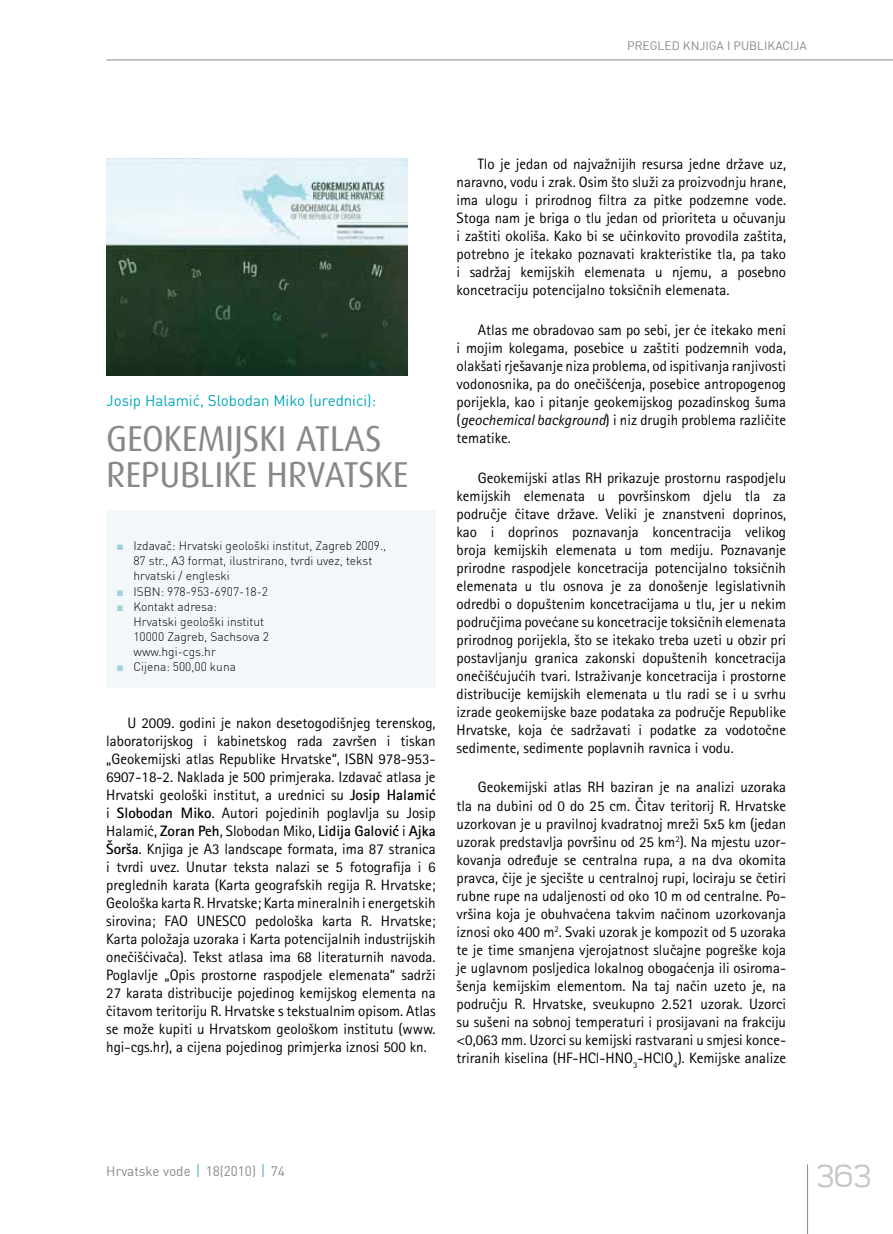
<style>
.page{position:relative;width:893px;height:1234px;background:#fff}
.page>*{position:absolute;margin:0;border:0;box-sizing:border-box;transform-origin:0 0}
.t1{font:36px/36px "Dax";letter-spacing:-.01em;color:#87888a}
.t2{font:300 36px "Teen";color:#c6c7c8}
.t3{font:15px/18px "Rotis Sans Serifklemy";color:#000;text-align:justify}
.t4{font:15px "DIN";color:#00a5b7}
.t5{font:13.5px "DIN";color:#87888a}
.t6{font:12px/15px "DIN Lt";color:#000}
.t7{font:12px "DIN";color:#87888a}
.s1{font-family:"Times New Roman";color:#a2d1d9}
.s2{font-weight:700}
.s3{font-style:italic}
</style>
<div class="page">
<hr style="left:807px;top:1164px;width:1px;height:69px;background:#87888a">
<hr style="left:106px;top:60px;width:787px;height:1px;background:#87888a">
<svg style="left:198px;top:1164px;width:1px;height:12px"></svg>
<svg style="left:263px;top:1164px;width:1px;height:12px"></svg>
<img style="left:106px;top:159px;width:302px;height:217px">
<div style="left:106px;top:509px;width:330px;height:178px;background:#f2f8f9"></div>
<p class="t7" style="left:627px;top:37px;width:181px">PREGLED KNJIGA I PUBLIKACIJA</p>
<p class="t4" style="left:106px;top:391px;width:271px">Josip Halamić, Slobodan Miko (urednici):</p>
<h1 class="t1" style="left:106px;top:421px;width:304px">GEOKEMIJSKI ATLAS<br>REPUBLIKE HRVATSKE</h1>
<p class="t6" style="left:133px;top:538px;width:254px;text-indent:-17px"><span class="s1">■</span> Izdavač: Hrvatski geološki institut, Zagreb 2009.,<br>87 str., A3 format, ilustrirano, tvrdi uvez, tekst hrvatski / engleski</p>
<p class="t6" style="left:116px;top:583px;width:153px"><span class="s1">■</span> ISBN: 978-953-6907-18-2</p>
<p class="t6" style="left:133px;top:598px;width:137px;text-indent:-17px"><span class="s1">■</span> Kontakt adresa:<br>Hrvatski geološki institut<br>10000 Zagreb, Sachsova 2 www.hgi-cgs.hr</p>
<p class="t6" style="left:116px;top:658px;width:121px"><span class="s1">■</span> Cijena: 500,00 kuna</p>
<p class="t3" style="left:106px;top:713px;width:331px;text-indent:21px">U 2009. godini je nakon desetogodišnjeg terenskog, laboratorijskog i kabinetskog rada završen i tiskan „Geokemijski atlas Republike Hrvatske“, ISBN 978-953- 6907-18-2. Naklada je 500 primjeraka. Izdavač atlasa je Hrvatski geološki institut, a urednici su <span class="s2">Josip Halamić </span>i <span class="s2">Slobodan Miko</span>. Autori pojedinih poglavlja su Josip Halamić, <span class="s2">Zoran Peh</span>, Slobodan Miko, <span class="s2">Lidija Galović</span> i <span class="s2">Ajka Šorša</span>. Knjiga je A3 landscape formata, ima 87 stranica i tvrdi uvez. Unutar teksta nalazi se 5 fotografija i 6 preglednih karata (Karta geografskih regija R. Hrvatske; Geološka karta R. Hrvatske; Karta mineralnih i energetskih sirovina; FAO UNESCO pedološka karta R. Hrvatske; Karta položaja uzoraka i Karta potencijalnih industrijskih onečišćivača). Tekst atlasa ima 68 literaturnih navoda.<br>Poglavlje „Opis prostorne raspodjele elemenata“ sadrži 27 karata distribucije pojedinog kemijskog elementa na čitavom teritoriju R. Hrvatske s tekstualnim opisom. Atlas se može kupiti u Hrvatskom geološkom institutu (www. hgi-cgs.hr), a cijena pojedinog primjerka iznosi 500 kn.</p>
<p class="t3" style="left:457px;top:155px;width:331px;text-indent:21px">Tlo je jedan od najvažnijih resursa jedne države uz, naravno, vodu i zrak. Osim što služi za proizvodnju hrane, ima ulogu i prirodnog filtra za pitke podzemne vode.<br>Stoga nam je briga o tlu jedan od prioriteta u očuvanju i zaštiti okoliša. Kako bi se učinkovito provodila zaštita, potrebno je itekako poznavati krakteristike tla, pa tako i sadržaj kemijskih elemenata u njemu, a posebno koncetraciju potencijalno toksičnih elemenata.</p>
<p class="t3" style="left:457px;top:321px;width:331px;text-indent:21px">Atlas me obradovao sam po sebi, jer će itekako meni i mojim kolegama, posebice u zaštiti podzemnih voda, olakšati rješavanje niza problema, od ispitivanja ranjivosti vodonosnika, pa do onečišćenja, posebice antropogenog porijekla, kao i pitanje geokemijskog pozadinskog šuma (<span class="s3">geochemical background</span>) i niz drugih problema različite tematike.</p>
<p class="t3" style="left:457px;top:468px;width:331px;text-indent:21px">Geokemijski atlas RH prikazuje prostornu raspodjelu kemijskih elemenata u površinskom djelu tla za područje čitave države. Veliki je znanstveni doprinos, kao i doprinos poznavanja koncentracija velikog broja kemijskih elemenata u tom mediju. Poznavanje prirodne raspodjele koncetracija potencijalno toksičnih elemenata u tlu osnova je za donošenje legislativnih odredbi o dopuštenim koncetracijama u tlu, jer u nekim područjima povećane su koncetracije toksičnih elemenata prirodnog porijekla, što se itekako treba uzeti u obzir pri postavljanju granica zakonski dopuštenih koncetracija onečišćujućih tvari. Istraživanje koncetracija i prostorne distribucije kemijskih elemenata u tlu radi se i u svrhu izrade geokemijske baze podataka za područje Republike Hrvatske, koja će sadržavati i podatke za vodotočne sedimente, sedimente poplavnih ravnica i vodu.</p>
<p class="t3" style="left:457px;top:778px;width:331px;text-indent:21px">Geokemijski atlas RH baziran je na analizi uzoraka tla na dubini od 0 do 25 cm. Čitav teritorij R. Hrvatske uzorkovan je u pravilnoj kvadratnoj mreži 5x5 km (jedan uzorak predstavlja površinu od 25 km<sup>2</sup>). Na mjestu uzor&shy;kovanja određuje se centralna rupa, a na dva okomita pravca, čije je sjecište u centralnoj rupi, lociraju se četiri rubne rupe na udaljenosti od oko 10 m od centralne. Po&shy;vršina koja je obuhvaćena takvim načinom uzorkovanja iznosi oko 400 m<sup>2</sup>. Svaki uzorak je kompozit od 5 uzoraka te je time smanjena vjerojatnost slučajne pogreške koja je uglavnom posljedica lokalnog obogaćenja ili osiroma&shy;šenja kemijskim elementom. Na taj način uzeto je, na području R. Hrvatske, sveukupno 2.521 uzorak. Uzorci su sušeni na sobnoj temperaturi i prosijavani na frakciju &lt;0,063 mm. Uzorci su kemijski rastvarani u smjesi konce&shy;triranih kiselina (HF-HCl-HNO<sub>3</sub>-HClO<sub>4</sub>). Kemijske analize</p>
<p class="t5" style="left:106px;top:1161px;width:180px">Hrvatske vode 18(2010) 74</p>
<h1 class="t2" style="left:816px;top:1156px;width:56px">363</h1>
</div>
